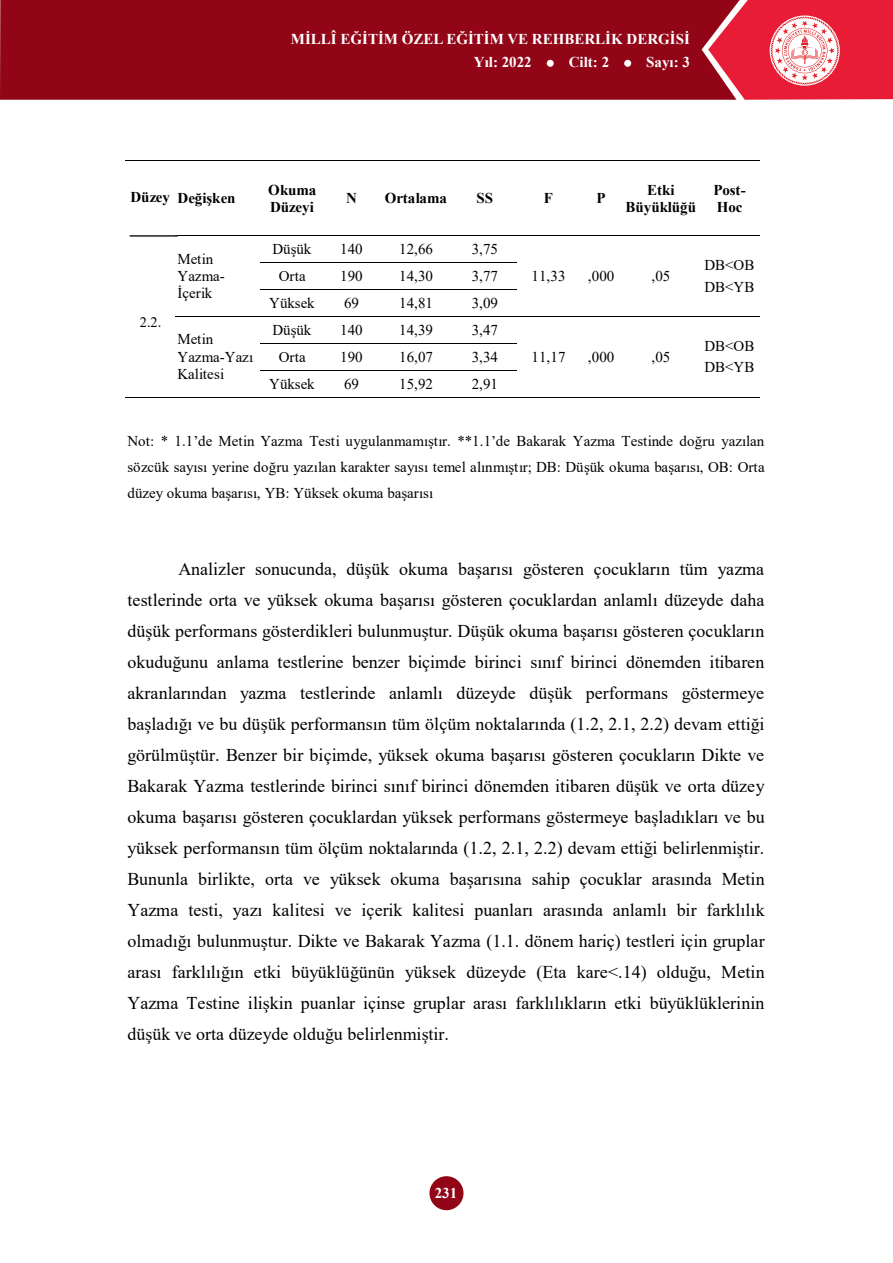
<style>
.page{position:relative;width:893px;height:1263px;background:#fff}
.page>*{position:absolute;margin:0;border:0;box-sizing:border-box;transform-origin:0 0}
.t1{font:18px/31px "Times New Roman";color:#000;text-align:justify}
.t2{font:15px/26px "Times New Roman";color:#000}
.t3{font:700 15px/22.5px "Times New Roman";color:#fff}
.t4{font:700 15px/17.1px "Times New Roman";color:#000}
.t5{font:14.4px "Times New Roman";color:#000}
</style>
<div class="page">
<div style="left:0;top:0;width:708px;height:100px;background:#910517"></div>
<svg style="left:708px;top:0;width:185px;height:100px;background:#e6485c"></svg>
<div style="left:547px;top:60px;width:7px;height:7px;background:#fff;border-radius:50%"></div>
<div style="left:624px;top:60px;width:7px;height:7px;background:#fff;border-radius:50%"></div>
<div style="left:429px;top:1176px;width:34px;height:34px;background:#910517;border-radius:50%"></div>
<hr style="left:125px;top:160px;width:50px;height:1px;background:#000">
<hr style="left:176px;top:160px;width:85px;height:1px;background:#000">
<hr style="left:261px;top:160px;width:63px;height:1px;background:#000">
<hr style="left:325px;top:160px;width:54px;height:1px;background:#000">
<hr style="left:380px;top:160px;width:73px;height:1px;background:#000">
<hr style="left:454px;top:160px;width:63px;height:1px;background:#000">
<hr style="left:518px;top:160px;width:62px;height:1px;background:#000">
<hr style="left:581px;top:160px;width:41px;height:1px;background:#000">
<hr style="left:623px;top:160px;width:76px;height:1px;background:#000">
<hr style="left:700px;top:160px;width:60px;height:1px;background:#000">
<hr style="left:175px;top:235px;width:86px;height:1px;background:#000">
<hr style="left:261px;top:235px;width:63px;height:1px;background:#000">
<hr style="left:325px;top:235px;width:54px;height:1px;background:#000">
<hr style="left:380px;top:235px;width:73px;height:1px;background:#000">
<hr style="left:454px;top:235px;width:63px;height:1px;background:#000">
<hr style="left:518px;top:235px;width:62px;height:1px;background:#000">
<hr style="left:581px;top:235px;width:41px;height:1px;background:#000">
<hr style="left:623px;top:235px;width:76px;height:1px;background:#000">
<hr style="left:700px;top:235px;width:60px;height:1px;background:#000">
<hr style="left:261px;top:262px;width:63px;height:1px;background:#000">
<hr style="left:325px;top:262px;width:54px;height:1px;background:#000">
<hr style="left:380px;top:262px;width:73px;height:1px;background:#000">
<hr style="left:454px;top:262px;width:63px;height:1px;background:#000">
<hr style="left:261px;top:289px;width:63px;height:1px;background:#000">
<hr style="left:325px;top:289px;width:54px;height:1px;background:#000">
<hr style="left:380px;top:289px;width:73px;height:1px;background:#000">
<hr style="left:454px;top:289px;width:63px;height:1px;background:#000">
<hr style="left:175px;top:316px;width:86px;height:1px;background:#000">
<hr style="left:261px;top:316px;width:63px;height:1px;background:#000">
<hr style="left:325px;top:316px;width:54px;height:1px;background:#000">
<hr style="left:380px;top:316px;width:73px;height:1px;background:#000">
<hr style="left:454px;top:316px;width:63px;height:1px;background:#000">
<hr style="left:518px;top:316px;width:62px;height:1px;background:#000">
<hr style="left:581px;top:316px;width:41px;height:1px;background:#000">
<hr style="left:623px;top:316px;width:76px;height:1px;background:#000">
<hr style="left:700px;top:316px;width:60px;height:1px;background:#000">
<hr style="left:261px;top:343px;width:63px;height:1px;background:#000">
<hr style="left:325px;top:343px;width:54px;height:1px;background:#000">
<hr style="left:380px;top:343px;width:73px;height:1px;background:#000">
<hr style="left:454px;top:343px;width:63px;height:1px;background:#000">
<hr style="left:261px;top:370px;width:63px;height:1px;background:#000">
<hr style="left:325px;top:370px;width:54px;height:1px;background:#000">
<hr style="left:380px;top:370px;width:73px;height:1px;background:#000">
<hr style="left:454px;top:370px;width:63px;height:1px;background:#000">
<hr style="left:125px;top:397px;width:50px;height:1px;background:#000">
<hr style="left:176px;top:397px;width:85px;height:1px;background:#000">
<hr style="left:261px;top:397px;width:63px;height:1px;background:#000">
<hr style="left:325px;top:397px;width:54px;height:1px;background:#000">
<hr style="left:380px;top:397px;width:73px;height:1px;background:#000">
<hr style="left:454px;top:397px;width:63px;height:1px;background:#000">
<hr style="left:518px;top:397px;width:62px;height:1px;background:#000">
<hr style="left:581px;top:397px;width:41px;height:1px;background:#000">
<hr style="left:623px;top:397px;width:76px;height:1px;background:#000">
<hr style="left:700px;top:397px;width:60px;height:1px;background:#000">
<hr style="left:130px;top:235px;width:48px;height:2px;background:#231f20">
<p class="t3" style="left:474px;top:28px;width:218px;text-indent:-183px">MİLLÎ EĞİTİM ÖZEL EĞİTİM VE REHBERLİK DERGİSİ<br>Yıl: 2022</p>
<p class="t3" style="left:569px;top:50px;width:42px">Cilt: 2</p>
<p class="t3" style="left:646px;top:50px;width:45px">Sayı: 3</p>
<p class="t4" style="left:178px;top:189px;width:60px">Değişken</p>
<p class="t4" style="left:268px;top:181px;width:49px">Okuma<br>Düzeyi</p>
<p class="t4" style="left:346px;top:189px;width:12px">N</p>
<p class="t4" style="left:385px;top:189px;width:64px">Ortalama</p>
<p class="t4" style="left:476px;top:189px;width:18px">SS</p>
<p class="t4" style="left:544px;top:189px;width:11px">F</p>
<p class="t4" style="left:597px;top:189px;width:11px">P</p>
<p class="t4" style="left:625px;top:181px;width:72px;text-align:center">Etki<br>Büyüklüğü</p>
<p class="t4" style="left:713px;top:181px;width:34px">Post-<br>Hoc</p>
<p class="t2" style="left:178px;top:250px;width:49px;line-height:17.1px">Metin<br>Yazma-<br>İçerik</p>
<p class="t4" style="left:131px;top:188px;width:41px">Düzey</p>
<p class="t2" style="left:272px;top:235px;width:40px">Düşük</p>
<p class="t2" style="left:340px;top:235px;width:24px">140</p>
<p class="t2" style="left:399px;top:235px;width:35px">12,66</p>
<p class="t2" style="left:472px;top:235px;width:28px">3,75</p>
<p class="t2" style="left:532px;top:262px;width:35px">11,33</p>
<p class="t2" style="left:588px;top:262px;width:28px">,000</p>
<p class="t2" style="left:651px;top:262px;width:20px">,05</p>
<p class="t2" style="left:704px;top:254px;width:51px;line-height:21.6px">DB&lt;OB<br>DB&lt;YB</p>
<p class="t2" style="left:279px;top:262px;width:29px">Orta</p>
<p class="t2" style="left:340px;top:262px;width:24px">190</p>
<p class="t2" style="left:399px;top:262px;width:35px">14,30</p>
<p class="t2" style="left:472px;top:262px;width:28px">3,77</p>
<p class="t2" style="left:269px;top:289px;width:47px">Yüksek</p>
<p class="t2" style="left:344px;top:289px;width:16px">69</p>
<p class="t2" style="left:399px;top:289px;width:35px">14,81</p>
<p class="t2" style="left:472px;top:289px;width:28px">3,09</p>
<p class="t5" style="left:140px;top:312px;width:23px">2.2.</p>
<p class="t2" style="left:178px;top:330px;width:77px;line-height:17.2px">Metin<br>Yazma-Yazı<br>Kalitesi</p>
<p class="t2" style="left:272px;top:316px;width:40px">Düşük</p>
<p class="t2" style="left:340px;top:316px;width:24px">140</p>
<p class="t2" style="left:399px;top:316px;width:35px">14,39</p>
<p class="t2" style="left:472px;top:316px;width:28px">3,47</p>
<p class="t2" style="left:279px;top:343px;width:29px">Orta</p>
<p class="t2" style="left:340px;top:343px;width:24px">190</p>
<p class="t2" style="left:399px;top:343px;width:35px">16,07</p>
<p class="t2" style="left:472px;top:343px;width:28px">3,34</p>
<p class="t2" style="left:269px;top:370px;width:47px">Yüksek</p>
<p class="t2" style="left:344px;top:370px;width:16px">69</p>
<p class="t2" style="left:399px;top:370px;width:35px">15,92</p>
<p class="t2" style="left:472px;top:370px;width:28px">2,91</p>
<p class="t2" style="left:532px;top:343px;width:35px">11,17</p>
<p class="t2" style="left:588px;top:343px;width:28px">,000</p>
<p class="t2" style="left:651px;top:343px;width:20px">,05</p>
<p class="t2" style="left:704px;top:335px;width:51px;line-height:21.6px">DB&lt;OB<br>DB&lt;YB</p>
<p class="t2" style="left:128px;top:427px;width:639px;text-align:justify">Not: * 1.1’de Metin Yazma Testi uygulanmamıştır. **1.1’de Bakarak Yazma Testinde doğru yazılan sözcük sayısı yerine doğru yazılan karakter sayısı temel alınmıştır; DB: Düşük okuma başarısı, OB: Orta düzey okuma başarısı, YB: Yüksek okuma başarısı</p>
<p class="t1" style="left:128px;top:553px;width:639px;text-indent:51px">Analizler sonucunda, düşük okuma başarısı gösteren çocukların tüm yazma testlerinde orta ve yüksek okuma başarısı gösteren çocuklardan anlamlı düzeyde daha düşük performans gösterdikleri bulunmuştur. Düşük okuma başarısı gösteren çocukların okuduğunu anlama testlerine benzer biçimde birinci sınıf birinci dönemden itibaren akranlarından yazma testlerinde anlamlı düzeyde düşük performans göstermeye başladığı ve bu düşük performansın tüm ölçüm noktalarında (1.2, 2.1, 2.2) devam ettiği görülmüştür. Benzer bir biçimde, yüksek okuma başarısı gösteren çocukların Dikte ve Bakarak Yazma testlerinde birinci sınıf birinci dönemden itibaren düşük ve orta düzey okuma başarısı gösteren çocuklardan yüksek performans göstermeye başladıkları ve bu yüksek performansın tüm ölçüm noktalarında (1.2, 2.1, 2.2) devam ettiği belirlenmiştir.<br>Bununla birlikte, orta ve yüksek okuma başarısına sahip çocuklar arasında Metin Yazma testi, yazı kalitesi ve içerik kalitesi puanları arasında anlamlı bir farklılık olmadığı bulunmuştur. Dikte ve Bakarak Yazma (1.1. dönem hariç) testleri için gruplar arası farklılığın etki büyüklüğünün yüksek düzeyde (Eta kare&lt;.14) olduğu, Metin Yazma Testine ilişkin puanlar içinse gruplar arası farklılıkların etki büyüklüklerinin düşük ve orta düzeyde olduğu belirlenmiştir.</p>
<p class="t3" style="left:435px;top:1181px;width:24px">231</p>
</div>
